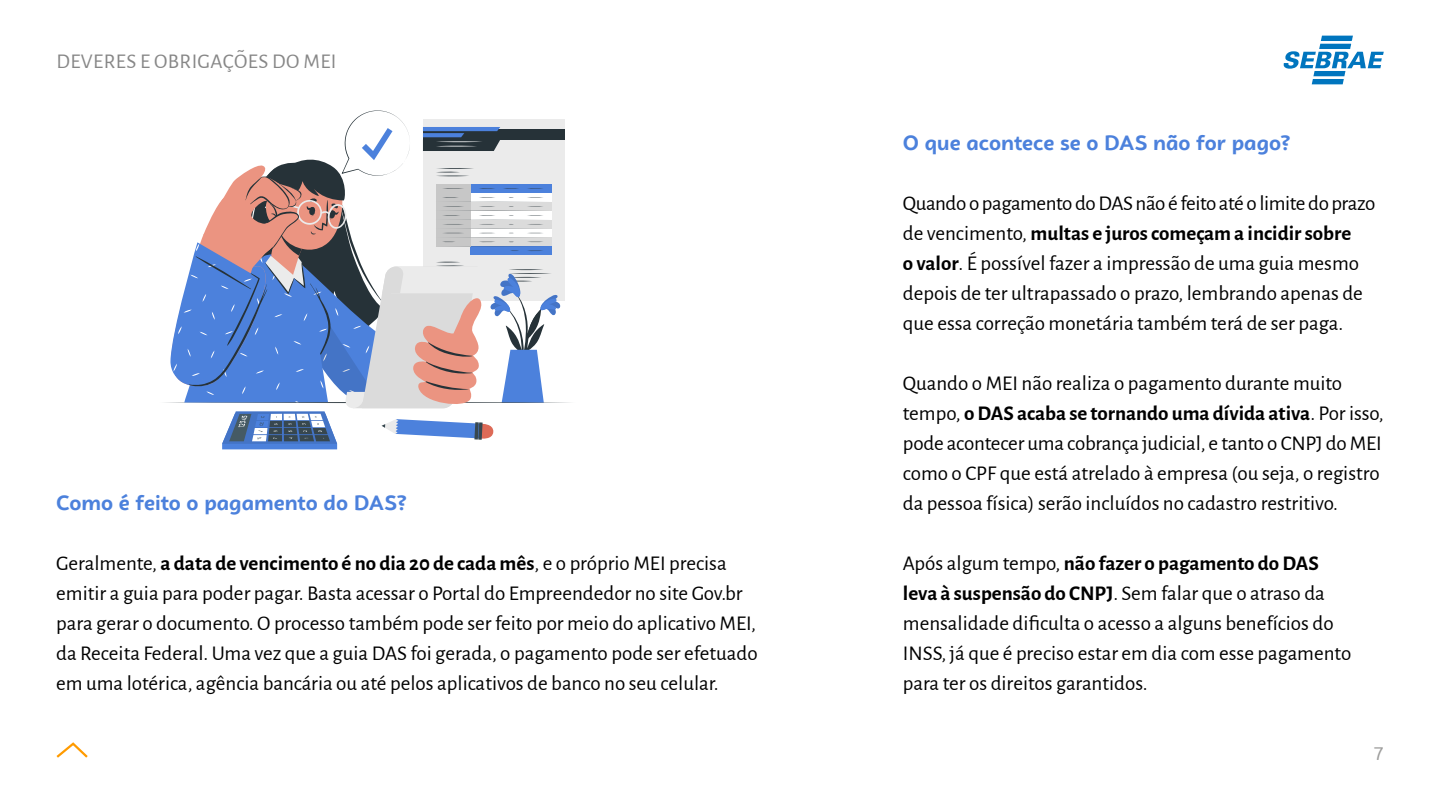
<style>
.page{position:relative;width:1440px;height:810px;background:#fff}
.page>*{position:absolute;margin:0;border:0;box-sizing:border-box;transform-origin:0 0}
.t1{font:21px/30px "Alegreya Sans";color:#000}
.t2{font:700 21px "Campuni";color:#4c81dc}
.t3{font:21px "Alegreya Sans";letter-spacing:.02em;color:#878787}
.t4{font:18px "Campuni";color:#9d9d9c}
.s1{font-weight:700}
</style>
<div class="page">
<svg style="left:56px;top:742px;width:32px;height:16px"></svg>
<svg style="left:1284px;top:36px;width:100px;height:48px"></svg>
<svg style="left:165px;top:110px;width:405px;height:339px"></svg>
<p class="t3" style="left:56px;top:47px;width:282px">DEVERES E OBRIGAÇÕES DO MEI</p>
<p class="t2" style="left:56px;top:489px;width:352px">Como é feito o pagamento do DAS?</p>
<p class="t1" style="left:56px;top:547px;width:703px">Geralmente, <span class="s1">a data de vencimento é no dia 20 de cada mês</span>, e o próprio MEI precisa emitir a guia para poder pagar. Basta acessar o Portal do Empreendedor no site Gov.br para gerar o documento. O processo também pode ser feito por meio do aplicativo MEI, da Receita Federal. Uma vez que a guia DAS foi gerada, o pagamento pode ser efetuado em uma lotérica, agência bancária ou até pelos aplicativos de banco no seu celular.</p>
<p class="t2" style="left:903px;top:129px;width:389px">O que acontece se o DAS não for pago?</p>
<p class="t1" style="left:903px;top:187px;width:474px">Quando o pagamento do DAS não é feito até o limite do prazo de vencimento, <span class="s1">multas e juros começam a incidir sobre<br>o valor</span>. É possível fazer a impressão de uma guia mesmo depois de ter ultrapassado o prazo, lembrando apenas de que essa correção monetária também terá de ser paga.</p>
<p class="t1" style="left:903px;top:367px;width:482px">Quando o MEI não realiza o pagamento durante muito tempo, <span class="s1">o DAS acaba se tornando uma dívida ativa</span>. Por isso, pode acontecer uma cobrança judicial, e tanto o CNPJ do MEI como o CPF que está atrelado à empresa (ou seja, o registro da pessoa física) serão incluídos no cadastro restritivo.</p>
<p class="t1" style="left:903px;top:547px;width:450px">Após algum tempo, <span class="s1">não fazer o pagamento do DAS leva à suspensão do CNPJ</span>. Sem falar que o atraso da mensalidade dificulta o acesso a alguns benefícios do INSS, já que é preciso estar em dia com esse pagamento para ter os direitos garantidos.</p>
<p class="t4" style="left:1374px;top:740px;width:11px">7</p>
</div>
